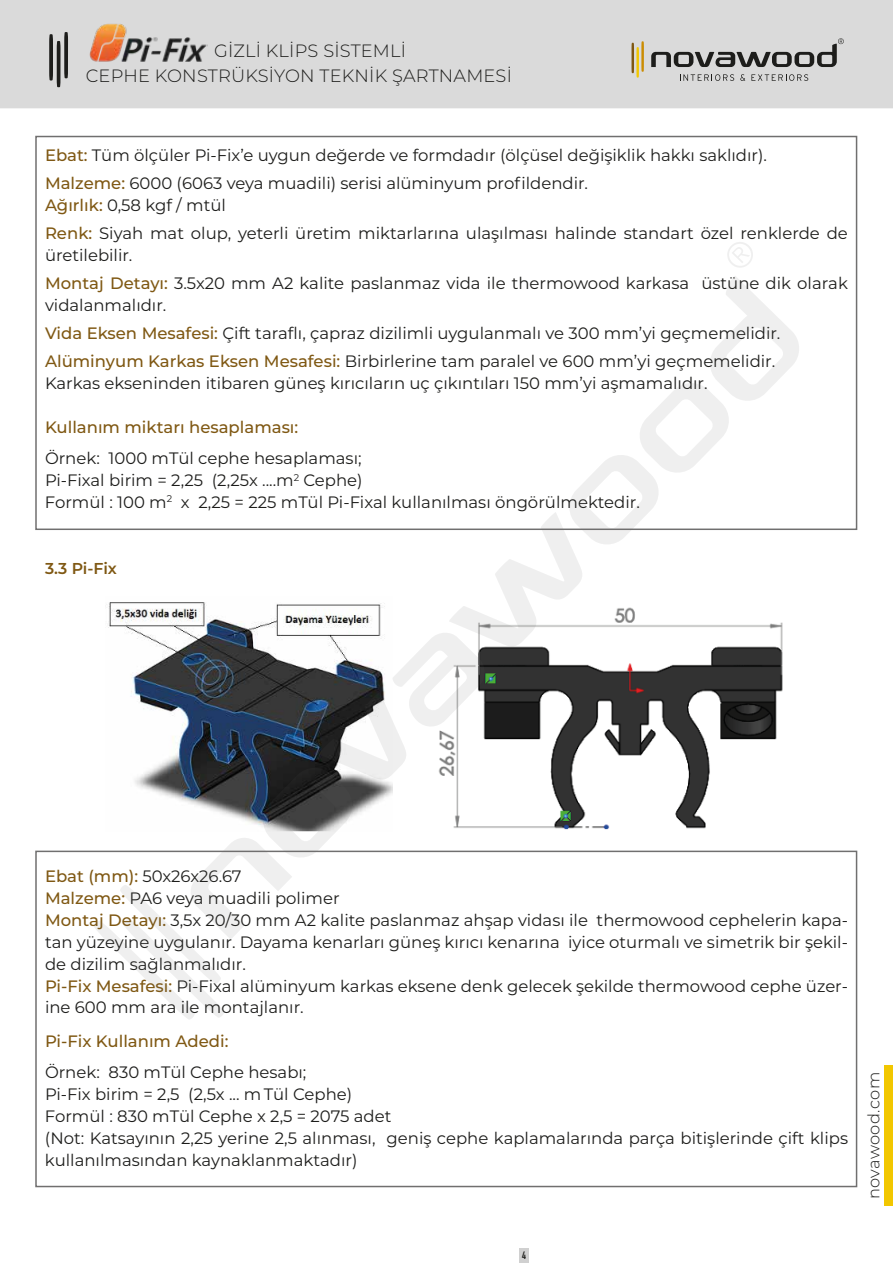
<style>
.page{position:relative;width:893px;height:1263px;background:#fff}
.page>*{position:absolute;margin:0;border:0;box-sizing:border-box;transform-origin:0 0}
.t1{font:300 17.85px/25.5px "Montserrat";letter-spacing:.01em;color:#1d1d1b}
.t2{font:16.5px/22px "Montserrat";color:#1d1d1b}
.t3{font:500 16.5px "Montserrat";color:#7f5813}
.t4{font:300 16.2px "Montserrat";letter-spacing:.015em;color:#1d1d1b}
.t5{font:600 15.75px "Montserrat";color:#7f5813}
.t6{font:10.8px "DIN Condensed";color:#1d1d1b}
.s1{font-weight:500;color:#7f5813}
</style>
<div class="page">
<div style="left:520px;top:1248px;width:9px;height:15px;background:#d0d0d0"></div>
<div style="left:885px;top:1065px;width:8px;height:140px;background:#f2c700"></div>
<div style="left:0;top:0;width:893px;height:108px;background:#dadada"></div>
<svg style="left:631px;top:41px;width:13px;height:37px"></svg>
<svg style="left:680px;top:74px;width:54px;height:7px"></svg>
<svg style="left:740px;top:74px;width:5px;height:7px"></svg>
<svg style="left:751px;top:74px;width:57px;height:7px"></svg>
<svg style="left:651px;top:38px;width:193px;height:29px;background:#a6a6a6"></svg>
<svg style="left:49px;top:32px;width:19px;height:55px"></svg>
<img style="left:88px;top:22px;width:119px;height:41px">
<svg style="left:94px;top:276px;width:705px;height:743px"></svg>
<svg style="left:727px;top:242px;width:26px;height:26px"></svg>
<div style="left:35px;top:136px;width:822px;height:394px;border:2px solid #706f6f"></div>
<div style="left:35px;top:851px;width:822px;height:336px;border:2px solid #706f6f"></div>
<p class="t1" style="left:86px;top:37px;width:428px;text-indent:128px">GİZLİ KLİPS SİSTEMLİ<br>CEPHE KONSTRÜKSİYON TEKNİK ŞARTNAMESİ</p>
<p class="t2" style="left:45px;top:141px;width:723px;line-height:27.9px"><span class="s1">Ebat:</span> Tüm ölçüler Pi-Fix’e uygun değerde ve formdadır (ölçüsel değişiklik hakkı saklıdır).<br><span class="s1">Malzeme:</span> 6000 (6063 veya muadili) serisi alüminyum profildendir.</p>
<p class="t2" style="left:45px;top:191px;width:804px;line-height:27.9px"><span class="s1">Ağırlık:</span> 0,58 kgf / mtül<br><span class="s1">Renk:</span> Siyah mat olup, yeterli üretim miktarlarına ulaşılması halinde standart özel renklerde de</p>
<p class="t2" style="left:45px;top:241px;width:804px;line-height:27.9px">üretilebilir.<br><span class="s1">Montaj Detayı:</span> 3.5x20 mm A2 kalite paslanmaz vida ile thermowood karkasa üstüne dik olarak</p>
<p class="t2" style="left:45px;top:291px;width:737px;line-height:27.9px">vidalanmalıdır.<br><span class="s1">Vida Eksen Mesafesi:</span> Çift taraflı, çapraz dizilimli uygulanmalı ve 300 mm’yi geçmemelidir.<br><span class="s1">Alüminyum Karkas Eksen Mesafesi:</span> Birbirlerine tam paralel ve 600 mm’yi geçmemelidir.</p>
<p class="t2" style="left:45px;top:372px;width:664px">Karkas ekseninden itibaren güneş kırıcıların uç çıkıntıları 150 mm’yi aşmamalıdır.</p>
<p class="t3" style="left:45px;top:416px;width:255px">Kullanım miktarı hesaplaması:</p>
<p class="t2" style="left:45px;top:446px;width:596px">Örnek: 1000 mTül cephe hesaplaması;<br>Pi-Fixal birim = 2,25 (2,25x ....m<sup>2</sup> Cephe)<br>Formül : 100 m<sup>2</sup> x 2,25 = 225 mTül Pi-Fixal kullanılması öngörülmektedir.</p>
<p class="t5" style="left:45px;top:557px;width:73px">3.3 Pi-Fix</p>
<p class="t2" style="left:45px;top:864px;width:805px"><span class="s1">Ebat (mm):</span> 50x26x26.67<br><span class="s1">Malzeme:</span> PA6 veya muadili polimer<br><span class="s1">Montaj Detayı:</span> 3,5x 20/30 mm A2 kalite paslanmaz ahşap vidası ile thermowood cephelerin kapa&shy;tan yüzeyine uygulanır. Dayama kenarları güneş kırıcı kenarına iyice oturmalı ve simetrik bir şekil&shy;de dizilim sağlanmalıdır.<br><span class="s1">Pi-Fix Mesafesi:</span> Pi-Fixal alüminyum karkas eksene denk gelecek şekilde thermowood cephe üzer&shy;ine 600 mm ara ile montajlanır.</p>
<p class="t3" style="left:45px;top:1030px;width:185px">Pi-Fix Kullanım Adedi:</p>
<p class="t2" style="left:45px;top:1061px;width:805px">Örnek: 830 mTül Cephe hesabı;<br>Pi-Fix birim = 2,5 (2,5x ... mTül Cephe)<br>Formül : 830 mTül Cephe x 2,5 = 2075 adet<br>(Not: Katsayının 2,25 yerine 2,5 alınması, geniş cephe kaplamalarında parça bitişlerinde çift klips kullanılmasından kaynaklanmaktadır)</p>
<p class="t4" style="left:863px;top:1199px;width:129px;rotate:-90deg">novawood.com</p>
<p class="t6" style="left:522px;top:1249px;width:6px">4</p>
</div>
